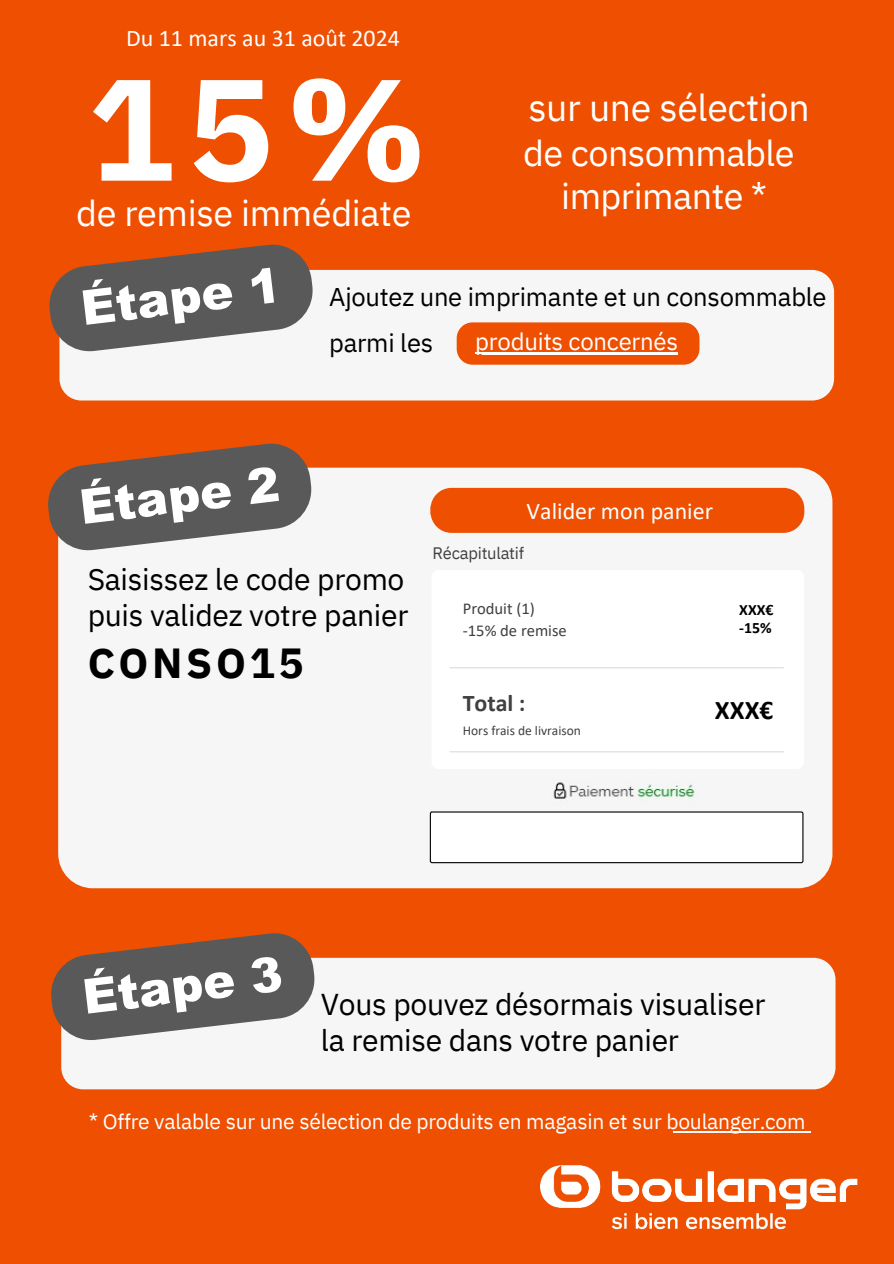
<style>
.page{position:relative;width:894px;height:1264px;background:#fff}
.page>*{position:absolute;margin:0;border:0;box-sizing:border-box;transform-origin:0 0}
.t1{font:700 144px "IBM Plex Sans";color:#fff}
.t2{font:700 42px "IBM Plex Sans";letter-spacing:.085em;color:#000}
.t3{font:37.5px "IBM Plex Sans";letter-spacing:-.01em;color:#fff}
.t4{font:36px "IBM Plex Sans";letter-spacing:-.015em;color:#fff}
.t5{font:30px/36px "IBM Plex Sans";letter-spacing:-.01em;color:#000}
.t6{font:700 27px "Calibri";color:#000}
.t7{font:25.5px "IBM Plex Sans";letter-spacing:-.01em;color:#000}
.t8{font:24px "Calibri";color:#fff}
.t9{font:24px "IBM Plex Sans";letter-spacing:-.01em;color:#fff}
.t10{font:700 24px "Calibri";color:#404040}
.t11{font:21px "IBM Plex Sans";letter-spacing:-.01em;color:#fff}
.t12{font:16.65px/22.5px "Calibri";color:#404040}
.t13{font:16.5px "IBM Plex Sans";letter-spacing:-.015em;color:#404040}
.t14{font:700 15.9px/18px "Calibri";color:#000}
.t15{font:13.5px "Calibri";color:#404040}
</style>
<div class="page">
<div style="left:0;top:0;width:893px;height:1263px;background:#ee4f00"></div>
<div style="left:59px;top:270px;width:774px;height:130px;background:#f6f6f6;border-radius:22px"></div>
<div style="left:58px;top:467px;width:774px;height:421px;background:#f6f6f6;border-radius:35px"></div>
<div style="left:431px;top:570px;width:372px;height:199px;background:#fff;border-radius:7px"></div>
<div style="left:429px;top:811px;width:374px;height:52px;background:#fff"></div>
<img style="left:540px;top:1165px;width:318px;height:65px">
<svg style="left:48px;top:443px;width:265px;height:109px"></svg>
<div style="left:61px;top:957px;width:774px;height:132px;background:#f6f6f6;border-radius:22px"></div>
<svg style="left:51px;top:933px;width:265px;height:109px"></svg>
<img style="left:553px;top:782px;width:142px;height:20px">
<svg style="left:49px;top:244px;width:266px;height:109px"></svg>
<div style="left:430px;top:488px;width:374px;height:45px;background:#ee4f00;border-radius:21px"></div>
<hr style="left:449px;top:667px;width:334px;height:1px;background:#dbdbdb">
<hr style="left:449px;top:751px;width:334px;height:1px;background:#dbdbdb">
<div style="left:456px;top:322px;width:243px;height:43px;background:#ee4f00;border-radius:16px"></div>
<hr style="left:475px;top:352px;width:203px;height:1px;background:#fff">
<hr style="left:673px;top:1131px;width:137px;height:1px;background:#fff">
<hr style="left:475px;top:352px;width:202px;height:2px;background:#fff">
<p class="t8" style="left:126px;top:28px;width:275px">Du 11 mars au 31 août 2024</p>
<h5 class="t1" style="left:88px;top:33px;width:340px">15%</h5>
<p class="t4" style="left:76px;top:189px;width:336px">de remise immédiate</p>
<h2 class="t3" style="left:528px;top:82px;width:282px">sur une sélection</h2>
<h2 class="t4" style="left:523px;top:129px;width:273px">de consommable</h2>
<p class="t4" style="left:561px;top:172px;width:207px">imprimante *</p>
<p class="t7" style="left:329px;top:280px;width:499px">Ajoutez une imprimante et un consommable</p>
<p class="t7" style="left:329px;top:326px;width:105px">parmi les</p>
<p class="t9" style="left:475px;top:325px;width:204px">produits concernés</p>
<p class="t8" style="left:526px;top:501px;width:188px">Valider mon panier</p>
<h2 class="t5" style="left:88px;top:560px;width:322px">Saisissez le code promo puis validez votre panier</h2>
<h2 class="t2" style="left:88px;top:634px;width:217px">CONSO15</h2>
<p class="t13" style="left:432px;top:542px;width:93px">Récapitulatif</p>
<p class="t12" style="left:462px;top:598px;width:105px">Produit (1) -15% de remise</p>
<h3 class="t14" style="left:739px;top:602px;width:36px">XXX€ -15%</h3>
<h6 class="t10" style="left:462px;top:693px;width:64px">Total :</h6>
<h5 class="t15" style="left:462px;top:724px;width:120px">Hors frais de livraison</h5>
<p class="t6" style="left:714px;top:699px;width:60px">XXX€</p>
<h2 class="t5" style="left:321px;top:985px;width:446px">Vous pouvez désormais visualiser la remise dans votre panier</h2>
<h6 class="t11" style="left:89px;top:1107px;width:718px">* Offre valable sur une sélection de produits en magasin et sur boulanger.com</h6>
</div>
